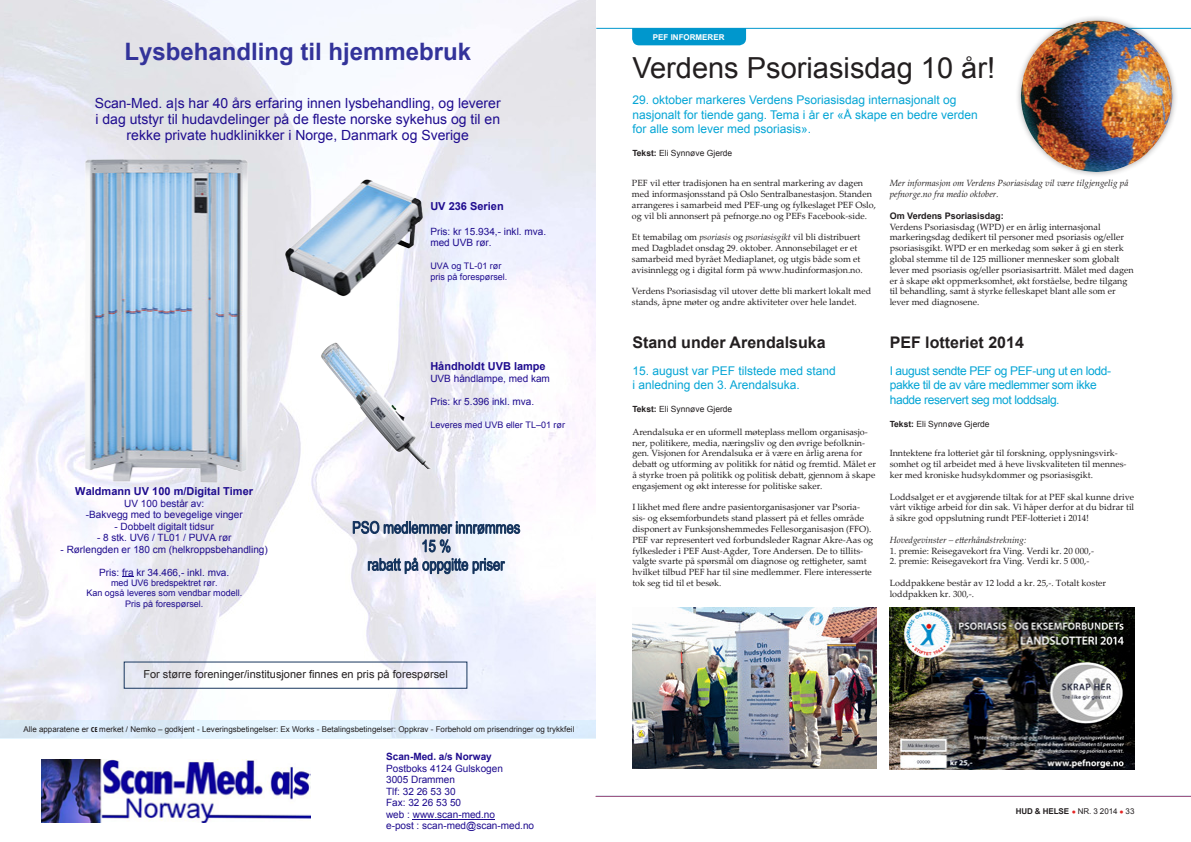
<style>
.page{position:relative;width:1191px;height:842px;background:#fff}
.page>*{position:absolute;margin:0;border:0;box-sizing:border-box;transform-origin:0 0}
.t1{font:29px "Arial";color:#231f20}
.t2{font:700 24px "Arial";color:#33339a}
.t3{font:700 16px "Arial";color:#231f20}
.t4{font:14px/16.1px "Arial";color:#1f0c8f;text-align:center}
.t5{font:12px/14.4px "Arial";color:#05a5d5}
.t6{font:12px/14.4px "Arial";letter-spacing:-.03em;color:#05a5d5}
.t7{font:11px "Arial";color:#231f20}
.t8{font:700 11px "Arial";color:#1f0c8f}
.t9{font:10px/11.5px "Arial";color:#1f0c8f}
.t10{font:700 10px "Arial";color:#1f0c8f}
.t11{font:9px/10.8px "Palatino Linotype";color:#231f20}
.t12{font:9px/10.3px "Arial";color:#1f0c8f}
.t13{font:italic 9px/10.8px "Palatino Linotype";color:#231f20}
.t14{font:700 9px "Arial";color:#231f20}
.t15{font:8.5px "Arial";color:#231f20}
.t16{font:8px "Arial";color:#231f20}
.t17{font:700 8px "Arial";color:#fff}
.s1{font-family:"Tw Cen";font-weight:700;font-stretch:condensed}
.s2{font-weight:700}
.s3{font-style:italic}
.s4{font-size:7px;color:#e42625}
</style>
<div class="page">
<div style="left:632px;top:29px;width:114px;height:16px;background:#0097cd"></div>
<hr style="left:596px;top:28px;width:595px;height:1px;background:#0097cd">
<img style="left:0;top:0;width:595px;height:720px">
<svg style="left:353px;top:521px;width:167px;height:53px"></svg>
<svg style="left:122px;top:577px;width:12px;height:1px"></svg>
<div style="left:124px;top:662px;width:343px;height:27px;border:1px solid #17365d"></div>
<div style="left:0;top:720px;width:595px;height:19px;background:#e0effe"></div>
<img style="left:42px;top:760px;width:268px;height:62px">
<hr style="left:413px;top:819px;width:82px;height:1px;background:#1f0c8f">
<img style="left:0;top:78px;width:335px;height:431px">
<img style="left:270px;top:166px;width:165px;height:137px">
<img style="left:299px;top:326px;width:140px;height:142px">
<hr style="left:595px;top:796px;width:596px;height:1px;background:#af507c">
<img style="left:632px;top:607px;width:245px;height:162px">
<div style="left:1014px;top:14px;width:164px;height:164px;background:#231f20;opacity:.4"></div>
<img style="left:1045px;top:21px;width:48px;height:19px">
<img style="left:889px;top:607px;width:245px;height:162px">
<h2 class="t2" style="left:124px;top:34px;width:348px">Lysbehandling til hjemmebruk</h2>
<h3 class="t4" style="left:95px;top:95px;width:407px">Scan-Med. a|s har 40 års erfaring innen lysbehandling, og leverer i dag utstyr til hudavdelinger på de fleste norske sykehus og til en rekke private hudklinikker i Norge, Danmark og Sverige</h3>
<p class="t8" style="left:430px;top:199px;width:75px">UV 236 Serien</p>
<p class="t9" style="left:430px;top:225px;width:117px">Pris: kr 15.934,- inkl. mva. med UVB rør.</p>
<p class="t12" style="left:430px;top:261px;width:79px">UVA og TL-01 rør pris på forespørsel.</p>
<p class="t8" style="left:75px;top:483px;width:179px">Waldmann UV 100 m/Digital Timer</p>
<p class="t9" style="left:86px;top:497px;width:158px;text-align:center">UV 100 består av:<br>-Bakvegg med to bevegelige vinger</p>
<p class="t9" style="left:114px;top:520px;width:101px">- Dobbelt digitalt tidsur</p>
<p class="t9" style="left:97px;top:532px;width:136px">- 8 stk. UV6 / TL01 / PUVA rør</p>
<p class="t9" style="left:61px;top:543px;width:209px">- Rørlengden er 180 cm (helkroppsbehandling)</p>
<p class="t9" style="left:99px;top:566px;width:132px">Pris: fra kr 34.466,- inkl. mva.</p>
<p class="t12" style="left:86px;top:578px;width:157px;text-align:center">med UV6 bredspektret rør.<br>Kan også leveres som vendbar modell.<br>Pris på forespørsel.</p>
<p class="t8" style="left:430px;top:358px;width:117px">Håndholdt UVB lampe</p>
<p class="t9" style="left:430px;top:372px;width:121px">UVB håndlampe, med kam</p>
<p class="t9" style="left:430px;top:395px;width:105px">Pris: kr 5.396 inkl. mva.</p>
<p class="t12" style="left:430px;top:420px;width:136px">Leveres med UVB eller TL–01 rør</p>
<p class="t7" style="left:143px;top:667px;width:306px">For større foreninger/institusjoner finnes en pris på forespørsel</p>
<p class="t16" style="left:24px;top:724px;width:552px">Alle apparatene er <span class="s1">CE</span> merket / Nemko – godkjent - Leveringsbetingelser: Ex Works - Betalingsbetingelser: Oppkrav - Forbehold om prisendringer og trykkfeil</p>
<p class="t10" style="left:386px;top:750px;width:107px">Scan-Med. a/s Norway</p>
<p class="t9" style="left:386px;top:762px;width:150px">Postboks 4124 Gulskogen<br>3005 Drammen<br>Tlf: 32 26 53 30<br>Fax: 32 26 53 50<br>web : www.scan-med.no<br>e-post : scan-med@scan-med.no</p>
<p class="t17" style="left:653px;top:31px;width:73px">PEF INFORMERER</p>
<h1 class="t1" style="left:632px;top:49px;width:364px">Verdens Psoriasisdag 10 år!</h1>
<h3 class="t5" style="left:632px;top:93px;width:347px">29. oktober markeres Verdens Psoriasisdag internasjonalt og nasjonalt for tiende gang. Tema i år er «Å skape en bedre verden for alle som lever med psoriasis».</h3>
<p class="t15" style="left:632px;top:148px;width:101px"><span class="s2">Tekst:</span> Eli Synnøve Gjerde</p>
<p class="t11" style="left:632px;top:177px;width:245px">PEF vil etter tradisjonen ha en sentral markering av dagen med informasjonsstand på Oslo Sentralbanestasjon. Standen arrangeres i samarbeid med PEF-ung og fylkeslaget PEF Oslo, og vil bli annonsert på pefnorge.no og PEFs Facebook-side.</p>
<p class="t11" style="left:632px;top:231px;width:232px">Et temabilag om <span class="s3">psoriasis</span> og <span class="s3">psoriasisgikt</span> vil bli distribuert med Dagbladet onsdag 29. oktober. Annonsebilaget er et samarbeid med byrået Mediaplanet, og utgis både som et avisinnlegg og i digital form på www.hudinformasjon.no.</p>
<p class="t11" style="left:632px;top:285px;width:241px">Verdens Psoriasisdag vil utover dette bli markert lokalt med stands, åpne møter og andre aktiviteter over hele landet.</p>
<h3 class="t3" style="left:632px;top:332px;width:195px">Stand under Arendalsuka</h3>
<h3 class="t5" style="left:632px;top:363px;width:205px">15. august var PEF tilstede med stand i -anledning den 3. Arendalsuka.</h3>
<p class="t15" style="left:632px;top:404px;width:101px"><span class="s2">Tekst:</span> Eli Synnøve Gjerde</p>
<p class="t11" style="left:632px;top:426px;width:245px">Arendalsuka er en uformell møteplass mellom organisasjo&shy;ner, politikere, media, næringsliv og den øvrige befolknin&shy;gen. Visjonen for Arendalsuka er å være en årlig arena for debatt og utforming av politikk for nåtid og fremtid. Målet er å styrke troen på politikk og politisk debatt, gjennom å skape engasjement og økt interesse for politiske saker.</p>
<p class="t11" style="left:632px;top:501px;width:242px">I likhet med flere andre pasientorganisasjoner var Psoria&shy;sis- og eksemforbundets stand plassert på et felles område disponert av Funksjonshemmedes Fellesorganisasjon (FFO).<br>PEF var representert ved forbundsleder Ragnar Akre-Aas og fylkesleder i PEF Aust-Agder, Tore Andersen. De to tillits&shy;valgte svarte på spørsmål om diagnose og rettigheter, samt hvilket tilbud PEF har til sine medlemmer. Flere interesserte tok seg tid til et besøk.</p>
<p class="t13" style="left:889px;top:177px;width:240px">Mer informasjon om Verdens Psoriasisdag vil være tilgjengelig på pefnorge.no fra medio oktober.</p>
<p class="t14" style="left:889px;top:210px;width:116px">Om Verdens Psoriasisdag:</p>
<p class="t11" style="left:889px;top:221px;width:245px">Verdens Psoriasisdag (WPD) er en årlig internasjonal markeringsdag dedikert til personer med psoriasis og/eller psoriasisgikt. WPD er en merkedag som søker å gi en sterk global stemme til de 125 millioner mennesker som globalt lever med psoriasis og/eller psoriasisartritt. Målet med dagen er å skape økt oppmerksomhet, økt forståelse, bedre tilgang til behandling, samt å styrke felleskapet blant alle som er lever med diagnosene.</p>
<h3 class="t3" style="left:889px;top:332px;width:136px">PEF lotteriet 2014</h3>
<h3 class="t6" style="left:889px;top:363px;width:222px">I august sendte PEF og PEF-ung ut en lodd&shy;pakke til de av våre medlemmer som ikke hadde reservert seg mot loddsalg.</h3>
<p class="t15" style="left:889px;top:418px;width:101px"><span class="s2">Tekst:</span> Eli Synnøve Gjerde</p>
<p class="t11" style="left:889px;top:447px;width:238px">Inntektene fra lotteriet går til forskning, opplysningsvirk&shy;somhet og til arbeidet med å heve livskvaliteten til mennes&shy;ker med kroniske hudsykdommer og psoriasisgikt.</p>
<p class="t11" style="left:889px;top:491px;width:246px;text-align:justify">Loddsalget er et avgjørende tiltak for at PEF skal kunne drive vårt viktige arbeid for din sak. Vi håper derfor at du bidrar til å sikre god oppslutning rundt PEF-lotteriet i 2014!</p>
<p class="t13" style="left:889px;top:534px;width:138px">Hovedgevinster – etterhåndstrekning:</p>
<p class="t11" style="left:889px;top:545px;width:206px">1. premie: Reisegavekort fra Ving. Verdi kr. 20 000,-</p>
<p class="t11" style="left:889px;top:555px;width:201px">2. premie: Reisegavekort fra Ving. Verdi kr. 5 000,-</p>
<p class="t11" style="left:889px;top:577px;width:218px">Loddpakkene består av 12 lodd a kr. 25,-. Totalt koster loddpakken kr. 300,-.</p>
<p class="t16" style="left:1015px;top:805px;width:120px"><span class="s2">HUD &amp; HELSE</span> <span class="s4">●</span> NR. 3 2014 <span class="s4">●</span> 33</p>
</div>
